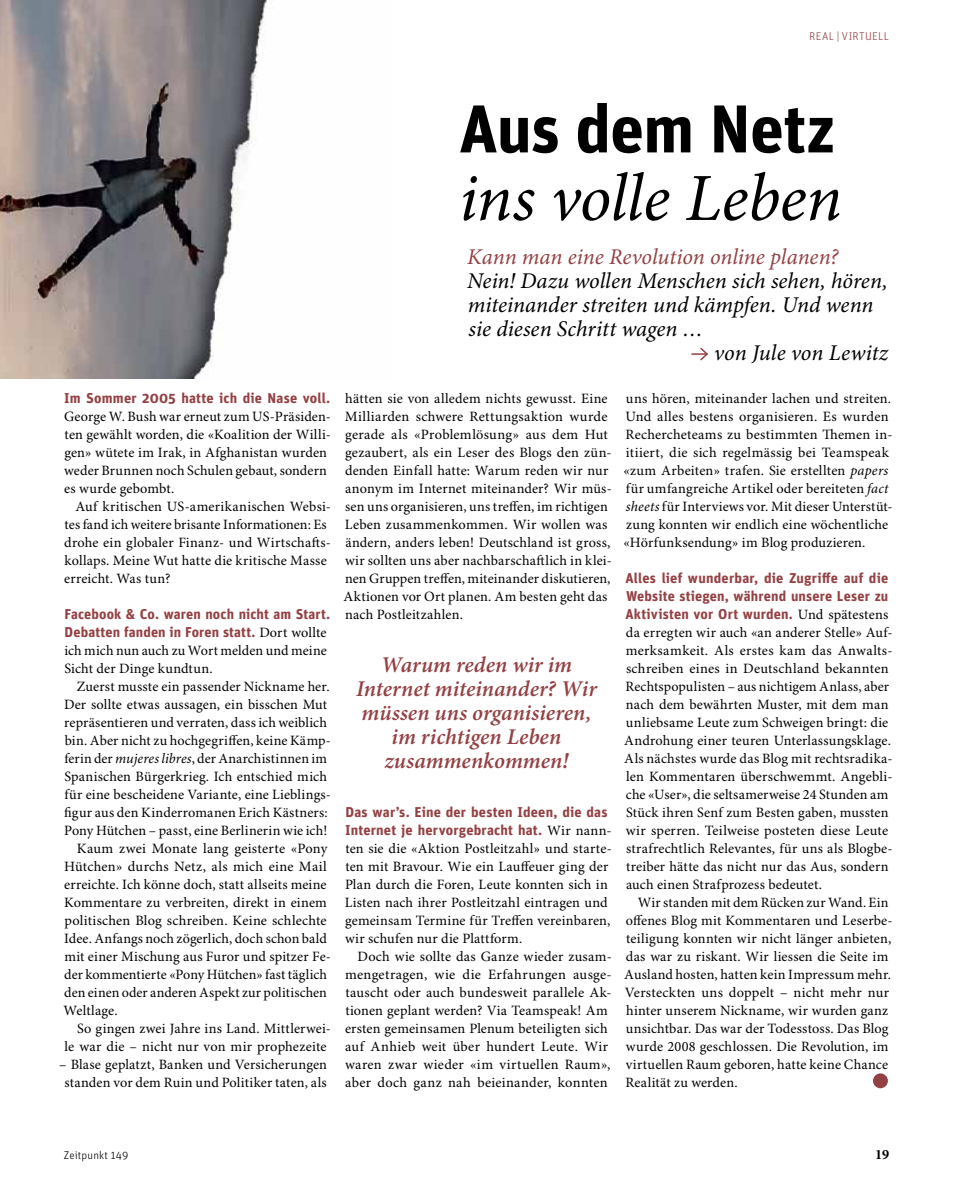
<style>
.page{position:relative;width:953px;height:1191px;background:#fff}
.page>*{position:absolute;margin:0;border:0;box-sizing:border-box;transform-origin:0 0}
.t1{font:italic 67.5px "Minion Pro";letter-spacing:-.01em;color:#000}
.t2{font:700 67.5px "Unit OT";letter-spacing:-.01em;color:#000}
.t3{font:italic 22.5px "Minion Pro";color:#000}
.t4{font:italic 600 22.5px/24px "Minion Pro";color:#944144;text-align:center}
.t5{font:italic 22.5px "Minion Pro";letter-spacing:-.005em;color:#944144}
.t6{font:14.25px/18px "Minion Pro";letter-spacing:.01em;color:#000}
.t7{font:700 14.25px/18px "Unit OT";letter-spacing:.01em;color:#944144}
.t8{font:700 14.25px "Minion Pro";color:#000}
.t9{font:300 11.25px "Unit OT";letter-spacing:.03em;color:#944144}
.t10{font:300 11.25px "Unit OT";letter-spacing:.015em;color:#000}
.s1{font-family:"Minion Pro";font-weight:400;color:#000}
.s2{font-style:italic}
</style>
<div class="page">
<img style="left:0;top:0;width:273px;height:378px">
<svg style="left:691px;top:347px;width:17px;height:14px"></svg>
<div style="left:873px;top:1073px;width:14px;height:15px;background:#944144;border-radius:50%"></div>
<p class="t9" style="left:809px;top:29px;width:81px">REAL | VIRTUELL</p>
<p class="t7" style="left:64px;top:388px;width:267px">Im Sommer 2005 hatte ich die Nase voll.</p>
<p class="t6" style="left:64px;top:407px;width:268px">George W. Bush war erneut zum US-Präsiden&shy;ten gewählt worden, die «Koalition der Willi&shy;gen» wütete im Irak, in Afghanistan wurden weder Brunnen noch Schulen gebaut, sondern es wurde gebombt.</p>
<p class="t6" style="left:64px;top:497px;width:268px;text-indent:11px">Auf kritischen US-amerikanischen Websi&shy;tes fand ich weitere brisante Informationen: Es drohe ein globaler Finanz- und Wirtschafts&shy;kollaps. Meine Wut hatte die kritische Masse erreicht. Was tun?</p>
<p class="t7" style="left:65px;top:604px;width:267px">Facebook &amp; Co. waren noch nicht am Start.<br>Debatten fanden in Foren statt. <span class="s1">Dort wollte</span></p>
<p class="t6" style="left:64px;top:641px;width:264px">ich mich nun auch zu Wort melden und meine<br>Sicht der Dinge kundtun.</p>
<p class="t6" style="left:77px;top:677px;width:254px">Zuerst musste ein passender Nickname her.</p>
<p class="t6" style="left:64px;top:695px;width:264px">Der sollte etwas aussagen, ein bisschen Mut</p>
<p class="t6" style="left:64px;top:713px;width:264px">repräsentieren und verraten, dass ich weiblich</p>
<p class="t6" style="left:65px;top:731px;width:268px">bin. Aber nicht zu hochgegriffen, keine Kämp-</p>
<p class="t6" style="left:64px;top:749px;width:264px">ferin der <span class="s2">mujeres libres</span>, der Anarchistinnen im</p>
<p class="t6" style="left:64px;top:767px;width:264px">Spanischen Bürgerkrieg. Ich entschied mich</p>
<p class="t6" style="left:64px;top:785px;width:268px">für eine bescheidene Variante, eine Lieblings-</p>
<p class="t6" style="left:64px;top:803px;width:265px">figur aus den Kinderromanen Erich Kästners:</p>
<p class="t6" style="left:64px;top:821px;width:264px">Pony Hütchen – passt, eine Berlinerin wie ich!</p>
<p class="t6" style="left:77px;top:839px;width:252px">Kaum zwei Monate lang geisterte «Pony</p>
<p class="t6" style="left:64px;top:857px;width:264px">Hütchen» durchs Netz, als mich eine Mail</p>
<p class="t6" style="left:64px;top:875px;width:264px">erreichte. Ich könne doch, statt allseits meine</p>
<p class="t6" style="left:64px;top:893px;width:264px">Kommentare zu verbreiten, direkt in einem</p>
<p class="t6" style="left:65px;top:911px;width:264px">politischen Blog schreiben. Keine schlechte</p>
<p class="t6" style="left:64px;top:929px;width:264px">Idee. Anfangs noch zögerlich, doch schon bald</p>
<p class="t6" style="left:64px;top:947px;width:268px">mit einer Mischung aus Furor und spitzer Fe-</p>
<p class="t6" style="left:64px;top:965px;width:264px">der kommentierte «Pony Hütchen» fast täglich</p>
<p class="t6" style="left:64px;top:983px;width:264px">den einen oder anderen Aspekt zur politischen</p>
<p class="t6" style="left:63px;top:1001px;width:56px">Weltlage.</p>
<p class="t6" style="left:77px;top:1019px;width:255px">So gingen zwei Jahre ins Land. Mittlerwei-</p>
<p class="t6" style="left:65px;top:1037px;width:263px">le war die – nicht nur von mir prophezeite</p>
<p class="t6" style="left:59px;top:1055px;width:269px;text-align:center">– Blase geplatzt, Banken und Versicherungen standen vor dem Ruin und Politiker taten, als</p>
<h1 class="t2" style="left:459px;top:85px;width:377px">Aus dem Netz</h1>
<h1 class="t1" style="left:459px;top:158px;width:384px">ins volle Leben</h1>
<h2 class="t5" style="left:467px;top:243px;width:373px">Kann man eine Revolution online planen?</h2>
<h2 class="t3" style="left:467px;top:267px;width:422px">Nein! Dazu wollen Menschen sich sehen, hören,</h2>
<h2 class="t3" style="left:468px;top:291px;width:407px">miteinander streiten und kämpfen. Und wenn</h2>
<h2 class="t3" style="left:468px;top:315px;width:236px">sie diesen Schritt wagen …</h2>
<h2 class="t3" style="left:714px;top:339px;width:175px">von Jule von Lewitz</h2>
<p class="t6" style="left:343px;top:389px;width:270px">hätten sie von alledem nichts gewusst. Eine Milliarden schwere Rettungsaktion wurde gerade als «Problemlösung» aus dem Hut gezaubert, als ein Leser des Blogs den zün&shy;denden Einfall hatte: Warum reden wir nur anonym im Internet miteinander? Wir müs&shy;sen uns organisieren, uns treffen, im richtigen Leben zusammenkommen. Wir wollen was ändern, anders leben! Deutschland ist gross, wir sollten uns aber nachbarschaftlich in klei&shy;nen Gruppen treffen, miteinander diskutieren, Aktionen vor Ort planen. Am besten geht das nach Postleitzahlen.</p>
<h2 class="t4" style="left:356px;top:653px;width:242px">Warum reden wir im<br>Internet miteinander? Wir müssen uns organisieren, im richtigen Leben zusammenkommen!</h2>
<p class="t7" style="left:345px;top:802px;width:268px">Das war’s. Eine der besten Ideen, die das<br>Internet je hervorgebracht hat. <span class="s1">Wir nann-</span></p>
<p class="t6" style="left:345px;top:839px;width:268px">ten sie die «Aktion Postleitzahl» und starte&shy;ten mit Bravour. Wie ein Lauffeuer ging der Plan durch die Foren, Leute konnten sich in Listen nach ihrer Postleitzahl eintragen und gemeinsam Termine für Treffen vereinbaren, wir schufen nur die Plattform.</p>
<p class="t6" style="left:345px;top:947px;width:268px;text-indent:13px">Doch wie sollte das Ganze wieder zusam&shy;mengetragen, wie die Erfahrungen ausge&shy;tauscht oder auch bundesweit parallele Ak&shy;tionen geplant werden? Via Teamspeak! Am ersten gemeinsamen Plenum beteiligten sich auf Anhieb weit über hundert Leute. Wir waren zwar wieder «im virtuellen Raum», aber doch ganz nah beieinander, konnten</p>
<p class="t6" style="left:623px;top:389px;width:270px">uns hören, miteinander lachen und streiten.<br>Und alles bestens organisieren. Es wurden Rechercheteams zu bestimmten Themen in&shy;itiiert, die sich regelmässig bei Teamspeak «zum Arbeiten» trafen. Sie erstellten <span class="s2">papers </span>für umfangreiche Artikel oder bereiteten <span class="s2">fact sheets</span> für Interviews vor. Mit dieser Unterstüt&shy;zung konnten wir endlich eine wöchentliche «Hörfunksendung» im Blog produzieren.</p>
<p class="t7" style="left:625px;top:568px;width:264px;text-align:justify">Alles lief wunderbar, die Zugriffe auf die Website stiegen, während unsere Leser zu Aktivisten vor Ort wurden. <span class="s1">Und spätestens</span></p>
<p class="t6" style="left:624px;top:623px;width:270px">da erregten wir auch «an anderer Stelle» Auf&shy;merksamkeit. Als erstes kam das Anwalts&shy;schreiben eines in Deutschland bekannten Rechtspopulisten – aus nichtigem Anlass, aber nach dem bewährten Muster, mit dem man unliebsame Leute zum Schweigen bringt: die Androhung einer teuren Unterlassungsklage.<br>Als nächstes wurde das Blog mit rechtsradika&shy;len Kommentaren überschwemmt. Angebli&shy;che «User», die seltsamerweise 24 Stunden am Stück ihren Senf zum Besten gaben, mussten wir sperren. Teilweise posteten diese Leute strafrechtlich Relevantes, für uns als Blogbe&shy;treiber hätte das nicht nur das Aus, sondern auch einen Strafprozess bedeutet.</p>
<p class="t6" style="left:624px;top:893px;width:270px;text-indent:14px">Wir standen mit dem Rücken zur Wand. Ein offenes Blog mit Kommentaren und Leserbe&shy;teiligung konnten wir nicht länger anbieten, das war zu riskant. Wir liessen die Seite im Ausland hosten, hatten kein Impressum mehr.<br>Versteckten uns doppelt – nicht mehr nur hinter unserem Nickname, wir wurden ganz unsichtbar. Das war der Todesstoss. Das Blog wurde 2008 geschlossen. Die Revolution, im virtuellen Raum geboren, hatte keine Chance Realität zu werden.</p>
<p class="t10" style="left:64px;top:1148px;width:66px">Zeitpunkt 149</p>
<p class="t8" style="left:875px;top:1145px;width:15px">19</p>
</div>
